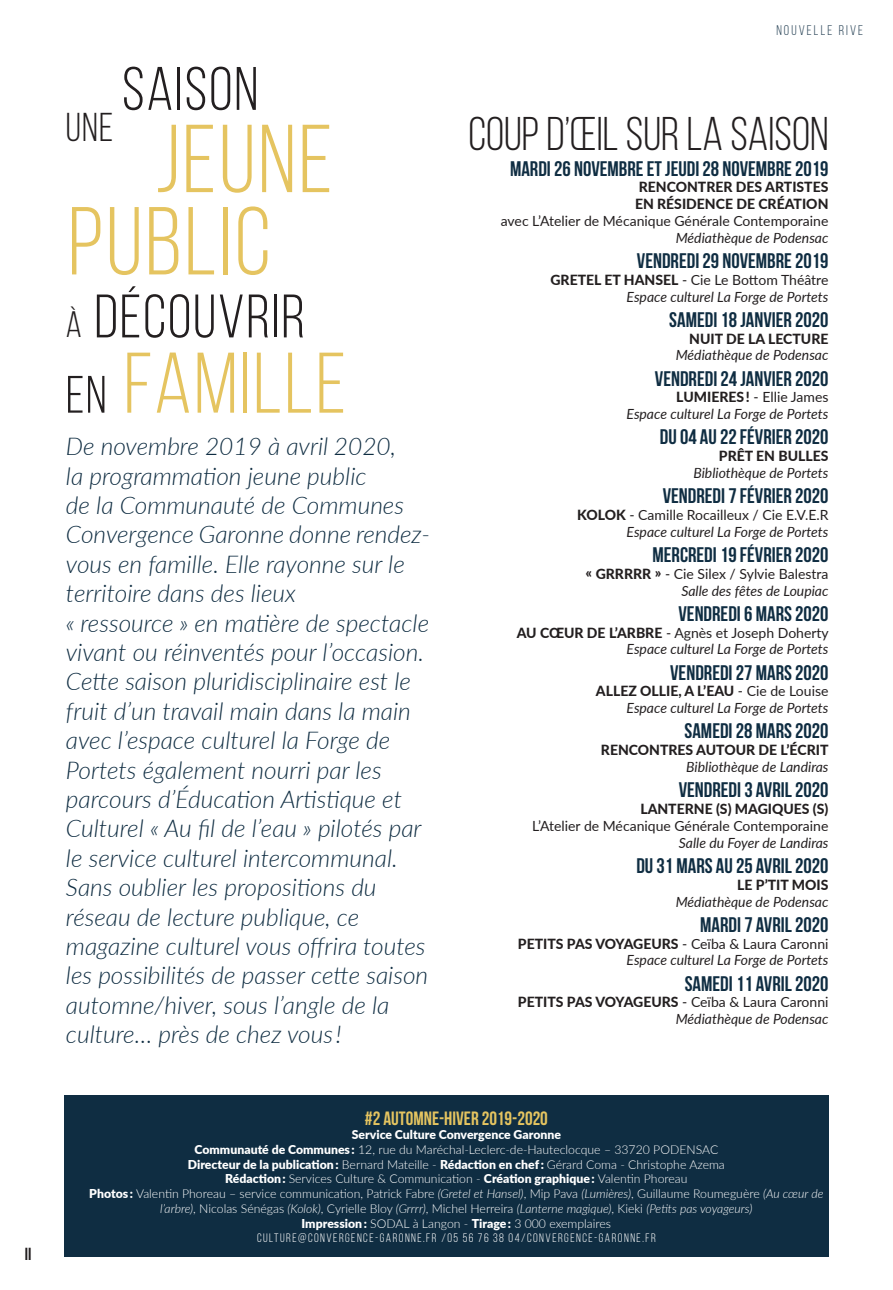
<style>
.page{position:relative;width:893px;height:1290px;background:#fff}
.page>*{position:absolute;margin:0;border:0;box-sizing:border-box;transform-origin:0 0}
.t1{font:96.25px/82.2px "Bebas Neue";letter-spacing:.03em;color:#e5c460}
.t2{font:85.75px "Bebas Neue";letter-spacing:.03em;color:#e5c460}
.t3{font:61.25px "Bebas Neue";letter-spacing:.03em;color:#231f20}
.t4{font:47.25px "Bebas Neue";color:#231f20}
.t5{font:40.25px "Bebas Neue";color:#231f20}
.t6{font:italic 300 24.5px/29.4px "Lato";color:#0f2d42}
.t7{font:700 21px "Bebas Neue";color:#0f2d42}
.t8{font:19.25px "Bebas Neue";color:#e5c460}
.t9{font:17.5px "Bebas Neue";color:#231f20}
.t10{font:italic 14px/16.8px "Lato";color:#231f20;text-align:right}
.t11{font:14px/16.8px "Lato";color:#231f20;text-align:right}
.t12{font:800 14px/16.8px "Lato";color:#231f20}
.t13{font:14px "Bebas Neue";letter-spacing:.15em;color:#274255}
.t14{font:300 12.25px/14.7px "Lato";color:#fff;text-align:center}
.t15{font:12.25px "Bebas Neue";letter-spacing:.12em;color:#fff}
.s1{font-size:36.75px}
.s2{font-size:52.5px;color:#231f20}
.s3{font-weight:800;font-style:normal}
.s4{font-style:normal}
.s5{font-weight:800}
.s6{font-style:italic}
.s7{font-weight:900}
</style>
<div class="page">
<div style="left:64px;top:1095px;width:764px;height:162px;background:#0f2d42"></div>
<p class="t9" style="left:25px;top:1245px;width:8px">II</p>
<h3 class="t3" style="left:122px;top:56px;width:138px">SAISON</h3>
<h1 class="t1" style="left:68px;top:117px;width:266px;text-indent:87px">JEUNE<br>PUBLIC</h1>
<h3 class="t3" style="left:66px;top:283px;width:241px"><span class="s1">À</span> DÉCOUVRIR</h3>
<h2 class="t2" style="left:66px;top:337px;width:282px"><span class="s2">EN</span> FAMILLE</h2>
<h3 class="t5" style="left:66px;top:106px;width:49px">UNE</h3>
<p class="t6" style="left:66px;top:431px;width:366px">De novembre 2019 à avril 2020,<br>la programmation jeune public<br>de la Communauté de Communes Convergence Garonne donne rendez&shy;vous en famille. Elle rayonne sur le territoire dans des lieux<br>« ressource » en matière de spectacle vivant ou réinventés pour l’occasion.<br>Cette saison pluridisciplinaire est le fruit d’un travail main dans la main avec l’espace culturel la Forge de Portets également nourri par les parcours d’Éducation Artistique et Culturel « Au fil de l’eau » pilotés par le service culturel intercommunal.<br>Sans oublier les propositions du réseau de lecture publique, ce magazine culturel vous offrira toutes les possibilités de passer cette saison automne/hiver, sous l’angle de la culture… près de chez vous !</p>
<p class="t13" style="left:776px;top:23px;width:88px">NOUVELLE RIVE</p>
<h3 class="t4" style="left:468px;top:109px;width:362px">COUP D’ŒIL SUR LA SAISON</h3>
<p class="t7" style="left:510px;top:157px;width:320px">MARDI 26 NOVEMBRE ET JEUDI 28 NOVEMBRE 2019</p>
<p class="t12" style="left:635px;top:178px;width:195px">RENCONTRER DES ARTISTES<br>EN RÉSIDENCE DE CRÉATION</p>
<p class="t11" style="left:501px;top:212px;width:329px">avec L’Atelier de Mécanique Générale Contemporaine</p>
<p class="t10" style="left:676px;top:229px;width:154px">Médiathèque de Podensac</p>
<p class="t7" style="left:637px;top:249px;width:193px">VENDREDI 29 NOVEMBRE 2019</p>
<p class="t10" style="left:550px;top:271px;width:279px"><span class="s3">GRETEL ET HANSEL</span> <span class="s4">- Cie Le Bottom Théâtre<br></span>Espace culturel La Forge de Portets</p>
<p class="t7" style="left:669px;top:308px;width:161px">SAMEDI 18 JANVIER 2020</p>
<p class="t12" style="left:689px;top:329px;width:141px">NUIT DE LA LECTURE</p>
<p class="t10" style="left:676px;top:346px;width:154px">Médiathèque de Podensac</p>
<p class="t7" style="left:655px;top:367px;width:175px">VENDREDI 24JANVIER 2020</p>
<p class="t10" style="left:627px;top:388px;width:203px"><span class="s3">LUMIERES !</span> <span class="s4">- Ellie James<br></span>Espace culturel La Forge de Portets</p>
<p class="t7" style="left:660px;top:426px;width:170px">DU 04 AU 22 FÉVRIER 2020</p>
<p class="t12" style="left:719px;top:447px;width:111px">PRÊT EN BULLES</p>
<p class="t10" style="left:693px;top:464px;width:137px">Bibliothèque de Portets</p>
<p class="t7" style="left:663px;top:484px;width:167px">VENDREDI 7FÉVRIER 2020</p>
<p class="t10" style="left:577px;top:506px;width:253px"><span class="s3">KOLOK</span> <span class="s4">- Camille Rocailleux / Cie E.V.E.R<br></span>Espace culturel La Forge de Portets</p>
<p class="t7" style="left:652px;top:543px;width:178px">MERCREDI 19FÉVRIER 2020</p>
<p class="t11" style="left:585px;top:565px;width:244px"><span class="s5">« GRRRRR »</span> - Cie Silex / Sylvie Balestra<br><span class="s6">Salle des fêtes de Loupiac</span></p>
<p class="t7" style="left:678px;top:602px;width:151px">VENDREDI 6 MARS 2020</p>
<p class="t10" style="left:517px;top:623px;width:314px"><span class="s3">AU CŒUR DE L’ARBRE</span> <span class="s4">- Agnès et Joseph Doherty<br></span>Espace culturel La Forge de Portets</p>
<p class="t7" style="left:670px;top:661px;width:160px">VENDREDI 27 MARS 2020</p>
<p class="t10" style="left:596px;top:682px;width:234px"><span class="s3">ALLEZ OLLIE, A L’EAU</span> <span class="s4">- Cie de Louise<br></span>Espace culturel La Forge de Portets</p>
<p class="t7" style="left:685px;top:720px;width:145px">SAMEDI 28 MARS 2020</p>
<p class="t12" style="left:601px;top:741px;width:229px">RENCONTRES AUTOUR DE L’ÉCRIT</p>
<p class="t10" style="left:686px;top:758px;width:144px">Bibliothèque de Landiras</p>
<p class="t7" style="left:679px;top:778px;width:151px">VENDREDI 3 AVRIL2020</p>
<p class="t12" style="left:640px;top:800px;width:190px">LANTERNE (S) MAGIQUES (S)</p>
<p class="t11" style="left:532px;top:817px;width:298px">L’Atelier de Mécanique Générale Contemporaine</p>
<p class="t10" style="left:679px;top:833px;width:151px">Salle du Foyer de Landiras</p>
<p class="t7" style="left:636px;top:854px;width:194px">DU 31 MARS AU 25 AVRIL 2020</p>
<p class="t12" style="left:737px;top:875px;width:93px">LE P’TIT MOIS</p>
<p class="t10" style="left:676px;top:892px;width:154px">Médiathèque de Podensac</p>
<p class="t7" style="left:700px;top:913px;width:130px">MARDI 7 AVRIL 2020</p>
<p class="t10" style="left:518px;top:934px;width:312px"><span class="s3">PETITS PAS VOYAGEURS</span> <span class="s4">- Ceïba &amp; Laura Caronni<br></span>Espace culturel La Forge de Portets</p>
<p class="t7" style="left:685px;top:972px;width:145px">SAMEDI 11 AVRIL 2020</p>
<p class="t10" style="left:518px;top:993px;width:312px"><span class="s3">PETITS PAS VOYAGEURS</span> <span class="s4">- Ceïba &amp; Laura Caronni<br></span>Médiathèque de Podensac</p>
<p class="t8" style="left:365px;top:1107px;width:184px">#2 AUTOMNE-HIVER 2019-2020</p>
<p class="t14" style="left:89px;top:1127px;width:736px"><span class="s7">Service Culture Convergence Garonne<br>Communauté de Communes :</span> 12, rue du Maréchal-Leclerc-de-Hauteclocque – 33720 PODENSAC<br><span class="s7">Directeur de la publication :</span> Bernard Mateille - <span class="s7">Rédaction en chef :</span> Gérard Coma - Christophe Azema<br><span class="s7">Rédaction :</span> Services Culture &amp; Communication - <span class="s7">Création graphique :</span> Valentin Phoreau<br><span class="s7">Photos :</span> Valentin Phoreau – service communication, Patrick Fabre <span class="s6">(Gretel et Hansel)</span>, Mip Pava <span class="s6">(Lumières)</span>, Guillaume Roumeguère <span class="s6">(Au cœur de l’arbre)</span>, Nicolas Sénégas <span class="s6">(Kolok)</span>, Cyrielle Bloy <span class="s6">(Grrrr)</span>, Michel Herreira <span class="s6">(Lanterne magique)</span>, Kieki <span class="s6">(Petits pas voyageurs)<br></span><span class="s7">Impression :</span> SODAL à Langon - <span class="s7">Tirage :</span> 3 000 exemplaires</p>
<p class="t15" style="left:257px;top:1231px;width:400px">CULTURE@CONVERGENCE-GARONNE.FR /05 56 76 38 04/CONVERGENCE-GARONNE.FR</p>
</div>
